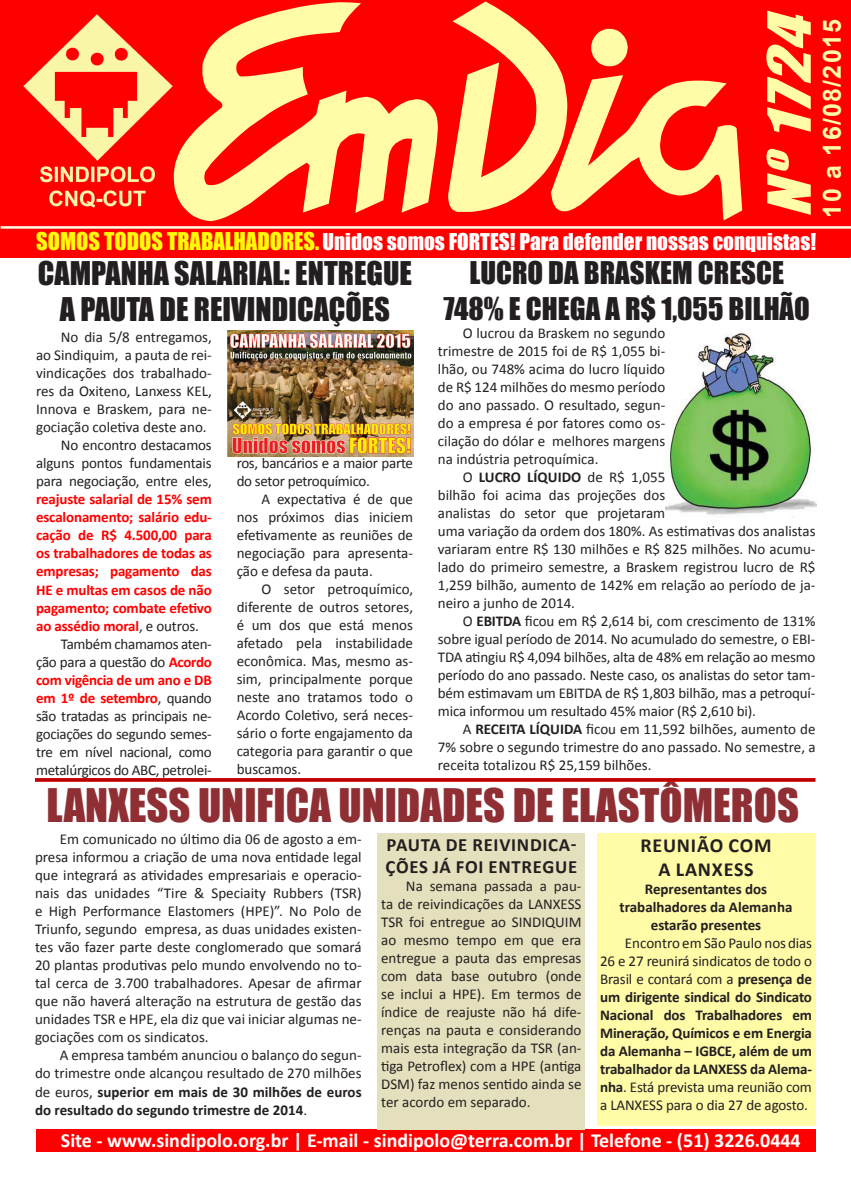
<style>
.page{position:relative;width:851px;height:1177px;background:#fff}
.page>*{position:absolute;margin:0;border:0;box-sizing:border-box;transform-origin:0 0}
.t1{font:italic 55px "Impact";color:#fffba7;scale:1.19 1}
.Titulos{font:42.5px "Impact";color:#8f2f34}
.Titulos-2{font:30px/36px "Impact";color:#231f20;text-align:center}
.Titulos-3{font:28.75px/36px "Impact";color:#231f20;text-align:center}
.t2{font:700 25px "Arial";letter-spacing:.05em;color:#fffba7}
.t3{font:21.25px "Impact";color:#fff}
.Texto{font:700 20px "Calibri";color:#fff}
.Entretítulos{font:700 20px "Calibri";letter-spacing:.04em;color:#231f20}
.Entretítulos-2{font:700 18.75px/22.5px "Calibri";letter-spacing:.04em;color:#231f20}
.Texto-2{font:15px/18px "Calibri";color:#231f20;text-align:justify}
.Texto-3{font:700 15px/18px "Calibri";letter-spacing:-.01em;color:#231f20;text-align:justify}
.Texto-4{font:700 15px/18px "Calibri";letter-spacing:-.01em;color:#f00;text-align:justify}
.Texto-5{font:15px/18px "Calibri";letter-spacing:-.02em;color:#231f20}
.s1{font-size:22.5px;color:#fffa0a}
.s2{font-weight:400;color:#231f20}
.s3{font-weight:700;color:#f00}
.s4{font-weight:700}
.s5{font-weight:400}
</style>
<div class="page">
<div style="left:0;top:0;width:850px;height:258px;background:#f00"></div>
<svg style="left:174px;top:2px;width:264px;height:219px;background:#ff704a"></svg>
<svg style="left:448px;top:1px;width:294px;height:219px;background:#ff6643"></svg>
<hr style="left:1px;top:226px;width:849px;height:3px;background:#fffee9">
<div style="left:36px;top:1129px;width:779px;height:23px;background:#f00"></div>
<img style="left:23px;top:15px;width:149px;height:192px">
<div style="left:596px;top:833px;width:219px;height:292px;background:#fffba7"></div>
<div style="left:377px;top:833px;width:208px;height:296px;background:#e4e0bd"></div>
<img style="left:665px;top:333px;width:151px;height:185px">
<hr style="left:35px;top:778px;width:780px;height:3px;background:#c00000">
<img style="left:227px;top:330px;width:186px;height:127px">
<p class="t1" style="left:746px;top:217px;width:188px;rotate:-90deg">Nº1724</p>
<p class="t2" style="left:815px;top:217px;width:200px;rotate:-90deg">10 a 16/08/2015</p>
<p class="t3" style="left:36px;top:225px;width:781px"><span class="s1">SOMOS TODOS TRABALHADORES.</span> Unidos somos FORTES! Para defender nossas conquistas!</p>
<p class="Titulos-2" style="left:38px;top:254px;width:375px">CAMPANHA SALARIAL: ENTREGUE<br>A PAUTA DE REIVINDICAÇÕES</p>
<p class="Texto-2" style="left:36px;top:328px;width:177px;text-indent:25px">No dia 5/8 entregamos, ao Sindiquim, a pauta de rei&shy;vindicações dos trabalhado&shy;res da Oxiteno, Lanxess KEL, Innova e Braskem, para ne&shy;gociação coletiva deste ano.</p>
<p class="Texto-4" style="left:36px;top:436px;width:177px;text-indent:25px"><span class="s2">No encontro destacamos alguns pontos fundamentais para negociação, entre eles, </span>reajuste salarial de 15% sem escalonamento; salário edu&shy;cação de R$ 4.500,00 para os trabalhadores de todas as empresas; pagamento das HE e multas em casos de não pagamento; combate efetivo ao assédio moral<span class="s2">, e outros.</span></p>
<p class="Texto-2" style="left:36px;top:634px;width:177px;text-indent:25px">Também chamamos aten&shy;ção para a questão do <span class="s3">Acordo com vigência de um ano e DB em 1º de setembro</span>, quando são tratadas as principais ne&shy;gociações do segundo semes&shy;tre em nível nacional, como metalúrgicos do ABC, petrolei-</p>
<p class="Texto-5" style="left:237px;top:454px;width:178px">ros, bancários e a maior parte do setor petroquímico.</p>
<p class="Texto-2" style="left:237px;top:490px;width:178px;text-indent:25px">A expectativa é de que nos próximos dias iniciem efetivamente as reuniões de negociação para apresenta&shy;ção e defesa da pauta.</p>
<p class="Texto-2" style="left:237px;top:580px;width:178px;text-indent:25px">O setor petroquímico, diferente de outros setores, é um dos que está menos afetado pela instabilidade econômica. Mas, mesmo as&shy;sim, principalmente porque neste ano tratamos todo o Acordo Coletivo, será neces&shy;sário o forte engajamento da categoria para garantir o que buscamos.</p>
<p class="Titulos-3" style="left:443px;top:254px;width:368px">LUCRO DA BRASKEM CRESCE<br>748% E CHEGA A R$ 1,055 BILHÃO</p>
<p class="Texto-2" style="left:438px;top:324px;width:229px;text-indent:25px">O lucrou da Braskem no segundo trimestre de 2015 foi de R$ 1,055 bi&shy;lhão, ou 748% acima do lucro líquido de R$ 124 milhões do mesmo período do ano passado. O resultado, segun&shy;do a empresa é por fatores como os&shy;cilação do dólar e melhores margens na indústria petroquímica.</p>
<p class="Texto-2" style="left:438px;top:468px;width:379px;text-align:left;text-indent:25px">O <span class="s4">LUCRO LÍQUIDO</span> de R$ 1,055<br>bilhão foi acima das projeções dos<br>analistas do setor que projetaram<br>uma variação da ordem dos 180%. As estimativas dos analistas variaram entre R$ 130 milhões e R$ 825 milhões. No acumu&shy;lado do primeiro semestre, a Braskem registrou lucro de R$ 1,259 bilhão, aumento de 142% em relação ao período de ja&shy;neiro a junho de 2014.</p>
<p class="Texto-2" style="left:438px;top:612px;width:379px;text-indent:25px">O <span class="s4">EBITDA</span> ficou em R$ 2,614 bi, com crescimento de 131% sobre igual período de 2014. No acumulado do semestre, o EBI-TDA atingiu R$ 4,094 bilhões, alta de 48% em relação ao mesmo período do ano passado. Neste caso, os analistas do setor tam&shy;bém estimavam um EBITDA de R$ 1,803 bilhão, mas a petroquí&shy;mica informou um resultado 45% maior (R$ 2,610 bi).</p>
<p class="Texto-2" style="left:438px;top:720px;width:379px;text-indent:25px">A <span class="s4">RECEITA LÍQUIDA</span> ficou em 11,592 bilhões, aumento de 7% sobre o segundo trimestre do ano passado. No semestre, a receita totalizou R$ 25,159 bilhões.</p>
<p class="Titulos" style="left:46px;top:772px;width:754px">LANXESS UNIFICA UNIDADES DE ELASTÔMEROS</p>
<p class="Texto-2" style="left:35px;top:830px;width:328px;text-indent:25px">Em comunicado no último dia 06 de agosto a em&shy;presa informou a criação de uma nova entidade legal que integrará as atividades empresariais e operacio&shy;nais das unidades “Tire &amp; Speciaity Rubbers (TSR) e High Performance Elastomers (HPE)”. No Polo de Triunfo, segundo empresa, as duas unidades existen&shy;tes vão fazer parte deste conglomerado que somará 20 plantas produtivas pelo mundo envolvendo no to&shy;tal cerca de 3.700 trabalhadores. Apesar de afirmar que não haverá alteração na estrutura de gestão das unidades TSR e HPE, ela diz que vai iniciar algumas ne&shy;gociações com os sindicatos.</p>
<p class="Texto-2" style="left:35px;top:1046px;width:328px;text-indent:25px">A empresa também anunciou o balanço do segun&shy;do trimestre onde alcançou resultado de 270 milhões de euros, <span class="s4">superior em mais de 30 milhões de euros do resultado do segundo trimestre de 2014</span>.</p>
<p class="Entretítulos-2" style="left:385px;top:833px;width:193px">PAUTA DE REIVINDICA-<br>ÇÕES JÁ FOI ENTREGUE</p>
<p class="Texto-2" style="left:381px;top:877px;width:202px;text-indent:25px">Na semana passada a pau&shy;ta de reivindicações da LANXESS TSR foi entregue ao SINDIQUIM ao mesmo tempo em que era entregue a pauta das empresas com data base outubro (onde se inclui a HPE). Em termos de índice de reajuste não há dife&shy;renças na pauta e considerando mais esta integração da TSR (an&shy;tiga Petroflex) com a HPE (antiga DSM) faz menos sentido ainda se ter acordo em separado.</p>
<p class="Entretítulos" style="left:640px;top:832px;width:132px">REUNIÃO COM</p>
<p class="Entretítulos" style="left:658px;top:856px;width:97px">A LANXESS</p>
<p class="Texto-3" style="left:644px;top:879px;width:124px">Representantes dos</p>
<p class="Texto-3" style="left:619px;top:897px;width:174px">trabalhadores da Alemanha</p>
<p class="Texto-3" style="left:650px;top:915px;width:112px">estarão presentes</p>
<p class="Texto-3" style="left:600px;top:933px;width:213px;text-indent:25px"><span class="s5">Encontro em São Paulo nos dias 26 e 27 reunirá sindicatos de todo o Brasil e contará com a</span> presença de um dirigente sindical do Sindicato Nacional dos Trabalhadores em Mineração, Químicos e em Energia da Alemanha – IGBCE, além de um trabalhador da LANXESS da Alema&shy;nha<span class="s5">. Está prevista uma reunião com a LANXESS para o dia 27 de agosto.</span></p>
<p class="Texto" style="left:61px;top:1127px;width:741px">Site - www.sindipolo.org.br | E-mail - sindipolo@terra.com.br | Telefone - (51) 3226.0444</p>
</div>
